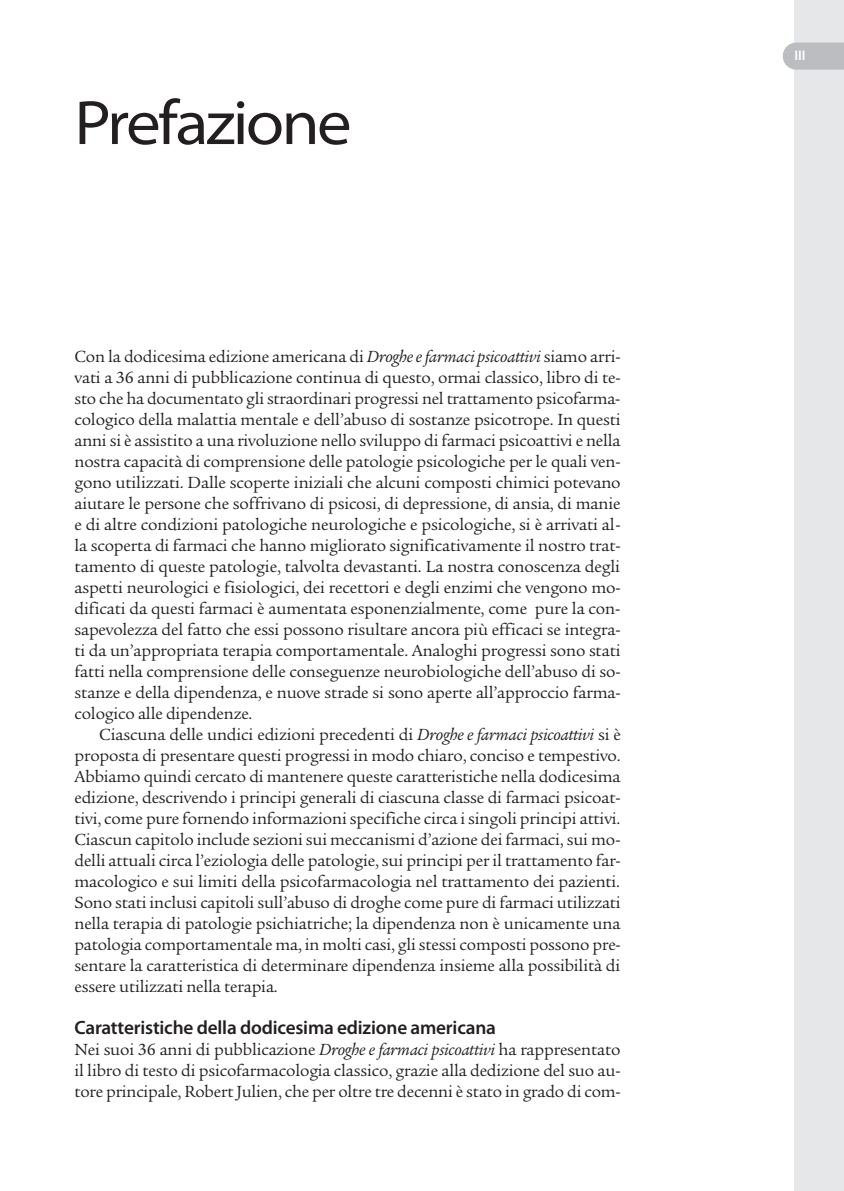
<style>
.page{position:relative;width:844px;height:1191px;background:#fff}
.page>*{position:absolute;margin:0;border:0;box-sizing:border-box;transform-origin:0 0}
.t1{font:semi-expanded 63px "Myriad Pro";letter-spacing:-.04em;color:#231f20}
.t2{font:600 19.25px "Myriad Pro";letter-spacing:-.01em;color:#231f20}
.t3{font:17.5px/21px "Legacy Serif";letter-spacing:-.01em;color:#231f20;text-align:justify}
.t4{font:600 14px "Myriad Pro";color:#fff}
.s1{font-style:italic}
</style>
<div class="page">
<div style="left:794px;top:0;width:49px;height:1191px;background:#e6e7e9"></div>
<svg style="left:782px;top:42px;width:61px;height:28px;background:#c1c2c5"></svg>
<h1 class="t1" style="left:74px;top:88px;width:278px">Prefazione</h1>
<p class="t3" style="left:74px;top:346px;width:547px">Con la dodicesima edizione americana di <span class="s1">Droghe e farmaci psicoattivi</span> siamo arri&shy;vati a 36 anni di pubblicazione continua di questo, ormai classico, libro di te&shy;sto che ha documentato gli straordinari progressi nel trattamento psicofarma&shy;cologico della malattia mentale e dell’abuso di sostanze psicotrope. In questi anni si è assistito a una rivoluzione nello sviluppo di farmaci psicoattivi e nella nostra capacità di comprensione delle patologie psicologiche per le quali ven&shy;gono utilizzati. Dalle scoperte iniziali che alcuni composti chimici potevano aiutare le persone che soffrivano di psicosi, di depressione, di ansia, di manie e di altre condizioni patologiche neurologiche e psicologiche, si è arrivati al&shy;la scoperta di farmaci che hanno migliorato significativamente il nostro trat&shy;tamento di queste patologie, talvolta devastanti. La nostra conoscenza degli aspetti neurologici e fisiologici, dei recettori e degli enzimi che vengono mo&shy;dificati da questi farmaci è aumentata esponenzialmente, come pure la con&shy;sapevolezza del fatto che essi possono risultare ancora più efficaci se integra&shy;ti da un’appropriata terapia comportamentale. Analoghi progressi sono stati fatti nella comprensione delle conseguenze neurobiologiche dell’abuso di so&shy;stanze e della dipendenza, e nuove strade si sono aperte all’approccio farma&shy;cologico alle dipendenze.</p>
<p class="t3" style="left:74px;top:724px;width:547px;text-indent:25px">Ciascuna delle undici edizioni precedenti di <span class="s1">Droghe e farmaci psicoattivi</span> si è proposta di presentare questi progressi in modo chiaro, conciso e tempestivo.<br>Abbiamo quindi cercato di mantenere queste caratteristiche nella dodicesima edizione, descrivendo i principi generali di ciascuna classe di farmaci psicoat&shy;tivi, come pure fornendo informazioni specifiche circa i singoli principi attivi.<br>Ciascun capitolo include sezioni sui meccanismi d’azione dei farmaci, sui mo&shy;delli attuali circa l’eziologia delle patologie, sui principi per il trattamento far&shy;macologico e sui limiti della psicofarmacologia nel trattamento dei pazienti.<br>Sono stati inclusi capitoli sull’abuso di droghe come pure di farmaci utilizzati nella terapia di patologie psichiatriche; la dipendenza non è unicamente una patologia comportamentale ma, in molti casi, gli stessi composti possono pre&shy;sentare la caratteristica di determinare dipendenza insieme alla possibilità di essere utilizzati nella terapia.</p>
<p class="t2" style="left:74px;top:1017px;width:423px">Caratteristiche della dodicesima edizione americana</p>
<p class="t3" style="left:74px;top:1039px;width:547px">Nei suoi 36 anni di pubblicazione <span class="s1">Droghe e farmaci psicoattivi</span> ha rappresentato il libro di testo di psicofarmacologia classico, grazie alla dedizione del suo au&shy;tore principale, Robert Julien, che per oltre tre decenni è stato in grado di com-</p>
<p class="t4" style="left:794px;top:48px;width:13px">III</p>
</div>
